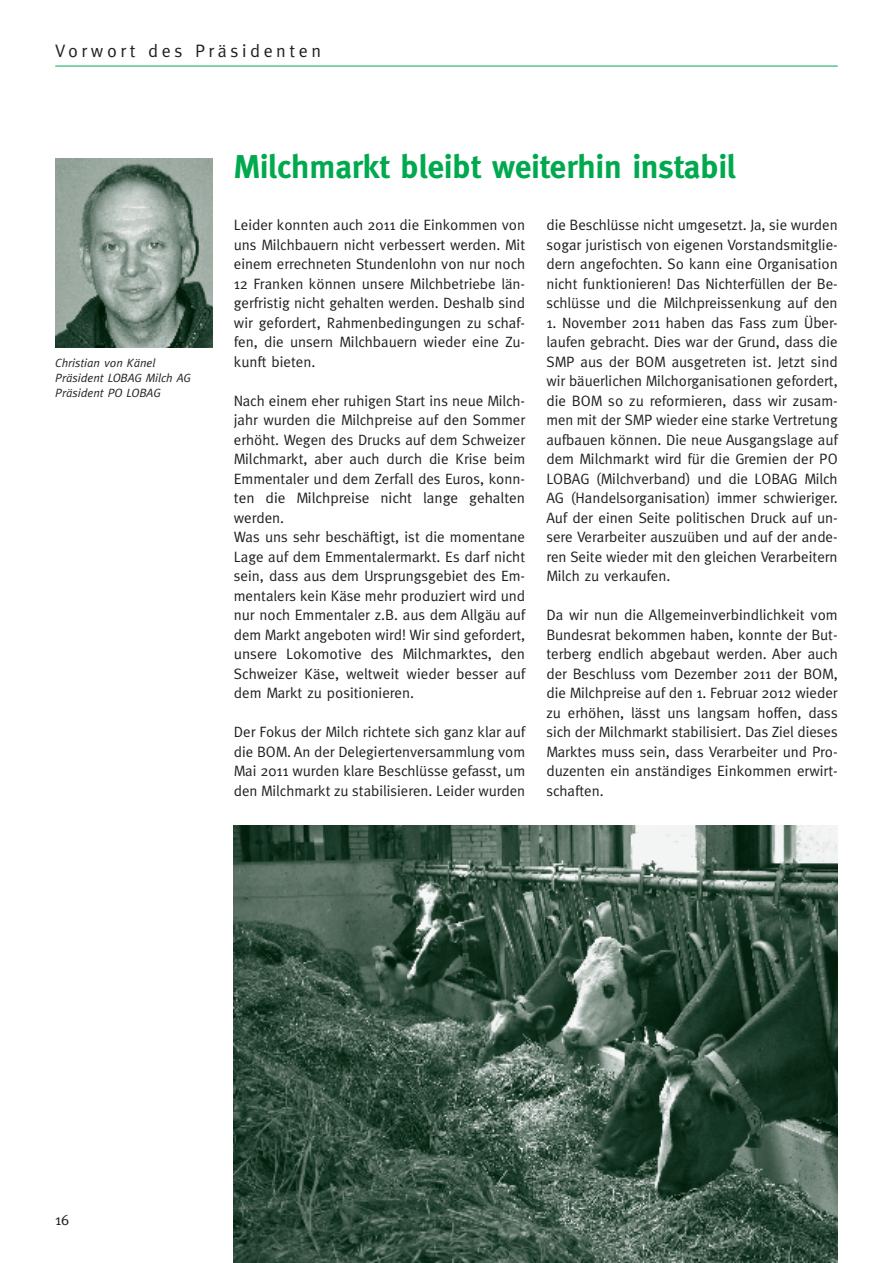
<style>
.page{position:relative;width:893px;height:1263px;background:#fff}
.page>*{position:absolute;margin:0;border:0;box-sizing:border-box;transform-origin:0 0}
.t1{font:700 33px "Meta";color:#00a94e}
.t2{font:18px "Meta";letter-spacing:.2em;color:#231f20}
.t3{font:15px/19.5px "Meta";color:#231f20;text-align:justify}
.t4{font:italic 12px/15px "Meta";color:#231f20}
</style>
<div class="page">
<hr style="left:55px;top:66px;width:783px;height:1px;background:#00a94e">
<img style="left:55px;top:158px;width:158px;height:189px">
<img style="left:234px;top:825px;width:604px;height:438px">
<p class="t2" style="left:55px;top:41px;width:267px">Vorwort des Präsidenten</p>
<p class="t4" style="left:55px;top:355px;width:137px">Christian von Känel<br>Präsident LOBAG Milch AG<br>Präsident PO LOBAG</p>
<h1 class="t1" style="left:234px;top:147px;width:503px">Milchmarkt bleibt weiterhin instabil</h1>
<p class="t3" style="left:234px;top:215px;width:293px">Leider konnten auch 2011 die Einkommen von uns Milchbauern nicht verbessert werden. Mit einem errechneten Stundenlohn von nur noch 12 Franken können unsere Milchbetriebe län&shy;gerfristig nicht gehalten werden. Deshalb sind wir gefordert, Rahmenbedingungen zu schaf&shy;fen, die unsern Milchbauern wieder eine Zu&shy;kunft bieten.</p>
<p class="t3" style="left:234px;top:390px;width:293px;text-align:left">Nach einem eher ruhigen Start ins neue Milch&shy;jahr wurden die Milchpreise auf den Sommer erhöht. Wegen des Drucks auf dem Schweizer Milchmarkt, aber auch durch die Krise beim Emmentaler und dem Zerfall des Euros, konn&shy;ten die Milchpreise nicht lange gehalten werden.<br>Was uns sehr beschäftigt, ist die momentane Lage auf dem Emmentalermarkt. Es darf nicht sein, dass aus dem Ursprungsgebiet des Em&shy;mentalers kein Käse mehr produziert wird und nur noch Emmentaler z.B. aus dem Allgäu auf dem Markt angeboten wird! Wir sind gefordert, unsere Lokomotive des Milchmarktes, den Schweizer Käse, weltweit wieder besser auf dem Markt zu positionieren.</p>
<p class="t3" style="left:234px;top:722px;width:293px">Der Fokus der Milch richtete sich ganz klar auf die BOM. An der Delegiertenversammlung vom Mai 2011 wurden klare Beschlüsse gefasst, um den Milchmarkt zu stabilisieren. Leider wurden</p>
<p class="t3" style="left:546px;top:215px;width:293px">die Beschlüsse nicht umgesetzt. Ja, sie wurden sogar juristisch von eigenen Vorstandsmitglie&shy;dern angefochten. So kann eine Organisation nicht funktionieren! Das Nichterfüllen der Be&shy;schlüsse und die Milchpreissenkung auf den</p>
<p class="t3" style="left:546px;top:312px;width:293px">1. November 2011 haben das Fass zum Über&shy;laufen gebracht. Dies war der Grund, dass die SMP aus der BOM ausgetreten ist. Jetzt sind wir bäuerlichen Milchorganisationen gefordert, die BOM so zu reformieren, dass wir zusam&shy;men mit der SMP wieder eine starke Vertretung aufbauen können. Die neue Ausgangslage auf dem Milchmarkt wird für die Gremien der PO LOBAG (Milchverband) und die LOBAG Milch AG (Handelsorganisation) immer schwieriger.<br>Auf der einen Seite politischen Druck auf un&shy;sere Verarbeiter auszuüben und auf der ande&shy;ren Seite wieder mit den gleichen Verarbeitern Milch zu verkaufen.</p>
<p class="t3" style="left:546px;top:605px;width:293px">Da wir nun die Allgemeinverbindlichkeit vom Bundesrat bekommen haben, konnte der But&shy;terberg endlich abgebaut werden. Aber auch der Beschluss vom Dezember 2011 der BOM, die Milchpreise auf den 1. Februar 2012 wieder zu erhöhen, lässt uns langsam hoffen, dass sich der Milchmarkt stabilisiert. Das Ziel dieses Marktes muss sein, dass Verarbeiter und Pro&shy;duzenten ein anständiges Einkommen erwirt&shy;schaften.</p>
<p class="t3" style="left:55px;top:1209px;width:16px">16</p>
</div>
